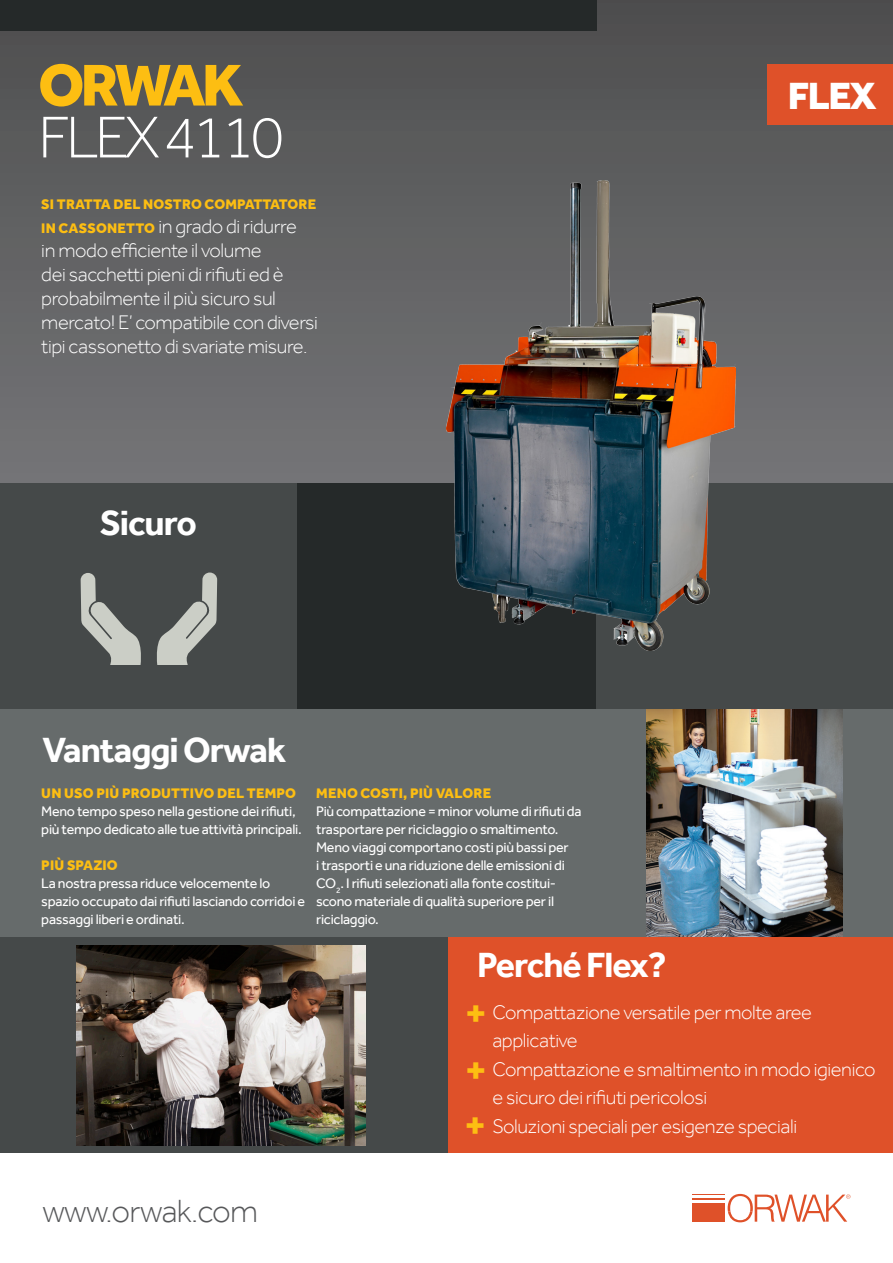
<style>
.page{position:relative;width:893px;height:1263px;background:#fff}
.page>*{position:absolute;margin:0;border:0;box-sizing:border-box;transform-origin:0 0}
.t1{font:300 60.9px "Effra";letter-spacing:-.065em;color:#fff}
.t2{font:800 60.9px "Effra";letter-spacing:-.07em;color:#fdbe12}
.t3{font:700 42px "Effra";color:#fdbe12}
.t4{font:800 39px "Effra";color:#fff}
.t5{font:700 36px "Effra";letter-spacing:-.03em;color:#fff}
.t6{font:300 33px "Effra";letter-spacing:-.02em;color:#57585a}
.t7{font:300 20.25px/28.5px "Effra";letter-spacing:-.02em;color:#fff}
.t8{font:14.25px/18px "Effra";letter-spacing:-.02em;color:#fff}
.t9{font:800 14.25px "Effra";letter-spacing:.015em;color:#fdbe12}
.s1{font-weight:800;font-size:14.25px;color:#fdbe12}
</style>
<div class="page">
<div style="left:0;top:0;width:893px;height:487px;background:linear-gradient(to bottom,#4e4e4e,#757578)"></div>
<div style="left:0;top:483px;width:298px;height:252px;background:#454949"></div>
<div style="left:596px;top:483px;width:297px;height:252px;background:#454949"></div>
<div style="left:298px;top:483px;width:298px;height:252px;background:#252929"></div>
<div style="left:446px;top:937px;width:447px;height:215px;background:#df5129"></div>
<div style="left:0;top:709px;width:596px;height:228px;background:#666b6b"></div>
<div style="left:0;top:0;width:596px;height:31px;background:#252929"></div>
<div style="left:767px;top:65px;width:126px;height:60px;background:#df5129"></div>
<div style="left:0;top:937px;width:448px;height:215px;background:#454949"></div>
<img style="left:77px;top:945px;width:289px;height:200px">
<div style="left:596px;top:709px;width:297px;height:228px;background:#666b6b"></div>
<img style="left:646px;top:709px;width:197px;height:228px">
<div style="left:692px;top:1212px;width:33px;height:9px;background:#df5129"></div>
<div style="left:692px;top:1207px;width:33px;height:5px;background:#df5129"></div>
<hr style="left:692px;top:1203px;width:33px;height:3px;background:#df5129">
<hr style="left:692px;top:1199px;width:33px;height:1px;background:#df5129">
<hr style="left:692px;top:1195px;width:33px;height:1px;background:#df5129">
<svg style="left:728px;top:1194px;width:122px;height:28px"></svg>
<img style="left:447px;top:181px;width:288px;height:469px">
<svg style="left:81px;top:572px;width:136px;height:92px"></svg>
<p class="t2" style="left:38px;top:47px;width:207px">ORWAK</p>
<p class="t1" style="left:38px;top:103px;width:247px">FLEX 4110</p>
<p class="t9" style="left:41px;top:196px;width:276px">SI TRATTA DEL NOSTRO COMPATTATORE</p>
<p class="t7" style="left:41px;top:212px;width:257px"><span class="s1">IN CASSONETTO</span> in grado di ridurre</p>
<p class="t7" style="left:41px;top:236px;width:222px">in modo efficiente il volume</p>
<p class="t7" style="left:41px;top:260px;width:244px">dei sacchetti pieni di rifiuti ed è</p>
<p class="t7" style="left:41px;top:284px;width:236px">probabilmente il più sicuro sul</p>
<p class="t7" style="left:41px;top:308px;width:278px">mercato! E’ compatibile con diversi</p>
<p class="t7" style="left:41px;top:332px;width:268px">tipi cassonetto di svariate misure.</p>
<p class="t5" style="left:100px;top:501px;width:99px">Sicuro</p>
<p class="t5" style="left:43px;top:728px;width:245px">Vantaggi Orwak</p>
<p class="t9" style="left:41px;top:784px;width:256px">UN USO PIÙ PRODUTTIVO DEL TEMPO</p>
<p class="t8" style="left:41px;top:802px;width:262px">Meno tempo speso nella gestione dei rifiuti, più tempo dedicato alle tue attività principali.</p>
<p class="t9" style="left:41px;top:856px;width:78px">PIÙ SPAZIO</p>
<p class="t8" style="left:41px;top:874px;width:265px">La nostra pressa riduce velocemente lo spazio occupato dai rifiuti lasciando corridoi e passaggi liberi e ordinati.</p>
<p class="t9" style="left:316px;top:784px;width:176px">MENO COSTI, PIÙ VALORE</p>
<p class="t8" style="left:316px;top:802px;width:267px">Più compattazione = minor volume di rifiuti da</p>
<p class="t8" style="left:316px;top:820px;width:254px">trasportare per riciclaggio o smaltimento.<br>Meno viaggi comportano costi più bassi per i trasporti e una riduzione delle emissioni di CO<sub>2</sub>. I rifiuti selezionati alla fonte costitui&shy;scono materiale di qualità superiore per il riciclaggio.</p>
<p class="t4" style="left:788px;top:72px;width:90px">FLEX</p>
<p class="t6" style="left:43px;top:1193px;width:217px">www.orwak.com</p>
<p class="t5" style="left:477px;top:943px;width:191px">Perché Flex?</p>
<p class="t7" style="left:492px;top:998px;width:321px">Compattazione versatile per molte aree applicative</p>
<p class="t7" style="left:492px;top:1055px;width:385px">Compattazione e smaltimento in modo igienico e sicuro dei rifiuti pericolosi</p>
<p class="t3" style="left:464px;top:1099px;width:24px">+</p>
<p class="t7" style="left:492px;top:1112px;width:306px">Soluzioni speciali per esigenze speciali</p>
<p class="t3" style="left:464px;top:987px;width:24px">+</p>
<p class="t3" style="left:464px;top:1045px;width:24px">+</p>
</div>
